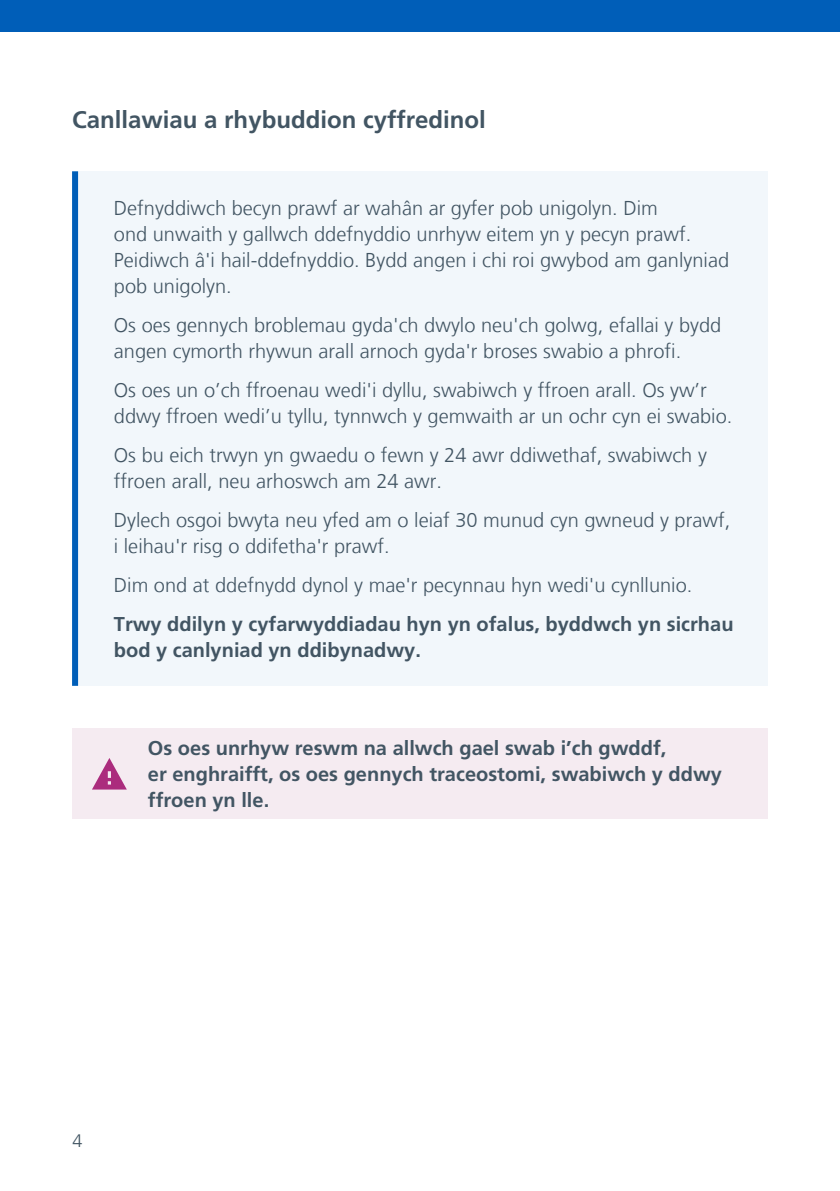
<style>
.page{position:relative;width:840px;height:1191px;background:#fff}
.page>*{position:absolute;margin:0;border:0;box-sizing:border-box;transform-origin:0 0}
.Heading_3__h3{font:700 24px "Frutiger LT Pro";color:#425563}
.Paragraph_Black__p{font:300 20px/26px "Frutiger LT";color:#425563}
.Paragraph_Bold__p{font:700 20px/26px "Frutiger LT Pro";color:#425563}
.Page_number__p{font:300 18px "Frutiger LT";color:#425563}
</style>
<div class="page">
<div style="left:72px;top:171px;width:695px;height:515px;background:#f2f7fb"></div>
<div style="left:72px;top:171px;width:6px;height:515px;background:#005eb8"></div>
<div style="left:72px;top:728px;width:695px;height:91px;background:#f5ebf1"></div>
<svg style="left:92px;top:758px;width:35px;height:31px"></svg>
<div style="left:0;top:0;width:839px;height:31px;background:#005eb8"></div>
<p class="Heading_3__h3" style="left:72px;top:105px;width:415px">Canllawiau a rhybuddion cyffredinol</p>
<p class="Paragraph_Black__p" style="left:114px;top:195px;width:616px">Defnyddiwch becyn prawf ar wahân ar gyfer pob unigolyn. Dim<br>ond unwaith y gallwch ddefnyddio unrhyw eitem yn y pecyn prawf.<br>Peidiwch â'i hail-ddefnyddio. Bydd angen i chi roi gwybod am ganlyniad pob unigolyn.</p>
<p class="Paragraph_Black__p" style="left:114px;top:312px;width:608px">Os oes gennych broblemau gyda'ch dwylo neu'ch golwg, efallai y bydd angen cymorth rhywun arall arnoch gyda'r broses swabio a phrofi.</p>
<p class="Paragraph_Black__p" style="left:114px;top:377px;width:619px">Os oes un o’ch ffroenau wedi'i dyllu, swabiwch y ffroen arall. Os yw’r ddwy ffroen wedi’u tyllu, tynnwch y gemwaith ar un ochr cyn ei swabio.</p>
<p class="Paragraph_Black__p" style="left:114px;top:442px;width:594px">Os bu eich trwyn yn gwaedu o fewn y 24 awr ddiwethaf, swabiwch y ffroen arall, neu arhoswch am 24 awr.</p>
<p class="Paragraph_Black__p" style="left:114px;top:507px;width:617px">Dylech osgoi bwyta neu yfed am o leiaf 30 munud cyn gwneud y prawf, i leihau'r risg o ddifetha'r prawf.</p>
<p class="Paragraph_Black__p" style="left:114px;top:572px;width:579px">Dim ond at ddefnydd dynol y mae'r pecynnau hyn wedi'u cynllunio.</p>
<h3 class="Paragraph_Bold__p" style="left:114px;top:611px;width:621px">Trwy ddilyn y cyfarwyddiadau hyn yn ofalus, byddwch yn sicrhau bod y canlyniad yn ddibynadwy.</h3>
<h3 class="Paragraph_Bold__p" style="left:148px;top:735px;width:575px">Os oes unrhyw reswm na allwch gael swab i’ch gwddf,<br>er enghraifft, os oes gennych traceostomi, swabiwch y ddwy ffroen yn lle.</h3>
<p class="Page_number__p" style="left:72px;top:1130px;width:12px">4</p>
</div>
